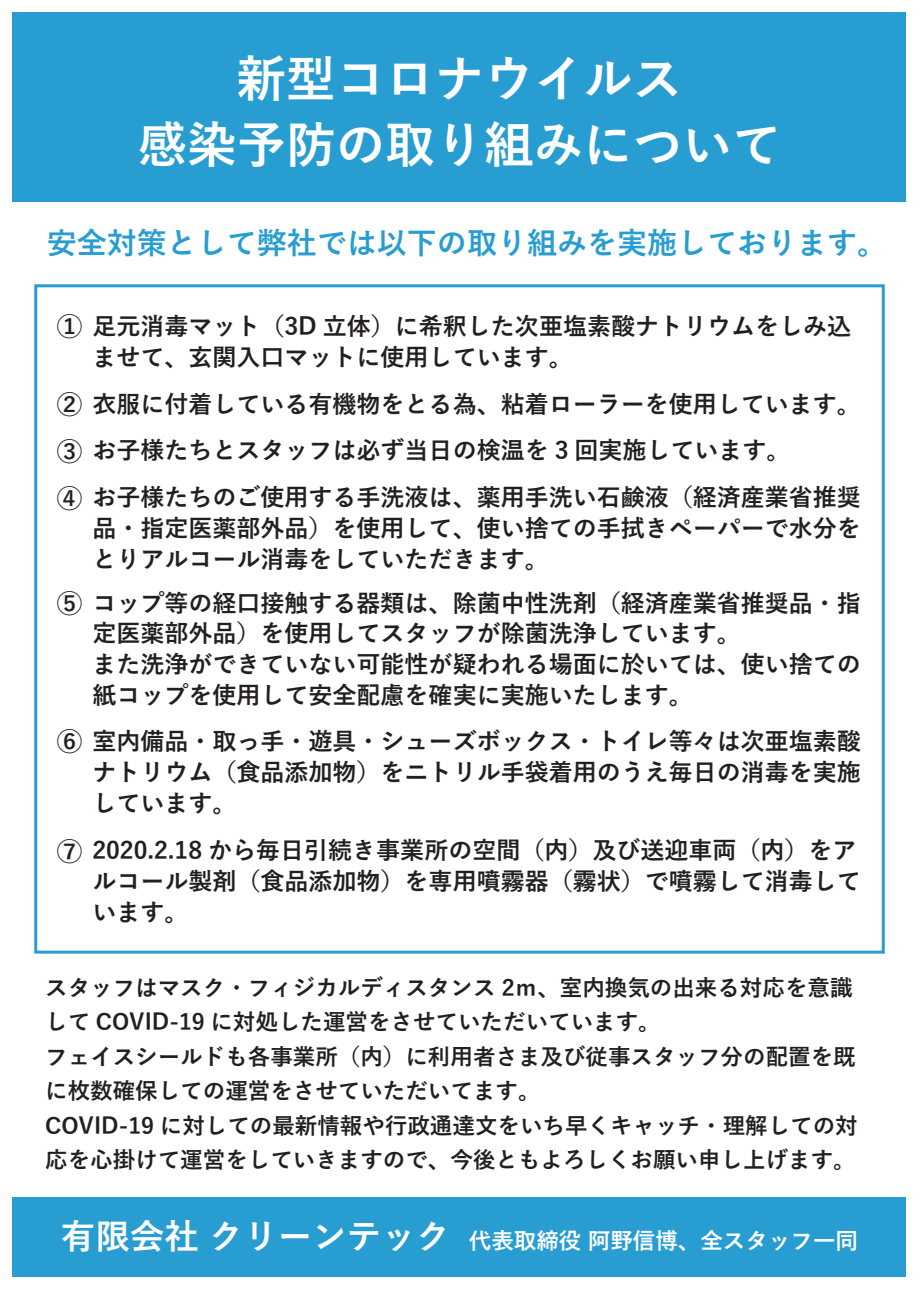
<style>
.page{position:relative;width:919px;height:1289px;background:#fff}
.page>*{position:absolute;margin:0;border:0;box-sizing:border-box;transform-origin:0 0}
.t1{font:700 49.5px/66px "Yu Gothic";color:#fff;text-align:center}
.t2{font:700 30px "Yu Gothic";color:#289dd1}
.t3{font:700 24px/30.9px "Yu Gothic";color:#231f20}
.t4{font:700 22.5px/34.5px "Yu Gothic";color:#231f20}
.t5{font:700 22.5px "Yu Gothic";color:#fff}
.s1{font-size:25.5px}
.s2{font-size:34.5px}
</style>
<div class="page">
<div style="left:13px;top:13px;width:893px;height:189px;background:#289dd1"></div>
<div style="left:13px;top:1197px;width:893px;height:79px;background:#289dd1"></div>
<div style="left:34px;top:284px;width:850px;height:669px;border:3px solid #289dd1"></div>
<h1 class="t1" style="left:137px;top:47px;width:645px">新型コロナウイルス<br>感染予防の取り組みについて</h1>
<p class="t2" style="left:47px;top:226px;width:842px">安全対策として弊社では以下の取り組みを実施しております。</p>
<p class="t3" style="left:92px;top:311px;width:760px;text-indent:-36px"><span class="s1">①</span> 足元消毒マット（3D 立体）に希釈した次亜塩素酸ナトリウムをしみ込ませて、玄関入口マットに使用しています。</p>
<p class="t3" style="left:57px;top:381px;width:805px;line-height:46.8px"><span class="s1">②</span> 衣服に付着している有機物をとる為、粘着ローラーを使用しています。<br><span class="s1">③</span> お子様たちとスタッフは必ず当日の検温を 3 回実施しています。<br><span class="s1">④</span> お子様たちのご使用する手洗液は、薬用手洗い石鹸液（経済産業省推奨</p>
<p class="t3" style="left:92px;top:513px;width:769px">品・指定医薬部外品）を使用して、使い捨ての手拭きペーパーで水分をとりアルコール消毒をしていただきます。</p>
<p class="t3" style="left:92px;top:587px;width:769px;text-indent:-36px"><span class="s1">⑤</span> コップ等の経口接触する器類は、除菌中性洗剤（経済産業省推奨品・指定医薬部外品）を使用してスタッフが除菌洗浄しています。<br>また洗浄ができていない可能性が疑われる場面に於いては、使い捨ての紙コップを使用して安全配慮を確実に実施いたします。</p>
<p class="t3" style="left:92px;top:726px;width:769px;text-align:justify;text-indent:-36px"><span class="s1">⑥</span> 室内備品・取っ手・遊具・シューズボックス・トイレ等々は次亜塩素酸ナトリウム（食品添加物）をニトリル手袋着用のうえ毎日の消毒を実施しています。</p>
<p class="t3" style="left:92px;top:835px;width:769px;text-indent:-36px"><span class="s1">⑦</span> 2020.2.18 から毎日引続き事業所の空間（内）及び送迎車両（内）をアルコール製剤（食品添加物）を専用噴霧器（霧状）で噴霧して消毒しています。</p>
<p class="t4" style="left:45px;top:970px;width:814px">スタッフはマスク・フィジカルディスタンス 2ｍ、室内換気の出来る対応を意識して COVID-19 に対処した運営をさせていただいています。<br>フェイスシールドも各事業所（内）に利用者さま及び従事スタッフ分の配置を既に枚数確保しての運営をさせていただいてます。<br>COVID-19 に対しての最新情報や行政通達文をいち早くキャッチ・理解しての対応を心掛けて運営をしていきますので、今後ともよろしくお願い申し上げます。</p>
<p class="t5" style="left:61px;top:1228px;width:798px"><span class="s2">有限会社 クリーンテック</span> 代表取締役 阿野信博、全スタッフ一同</p>
</div>
